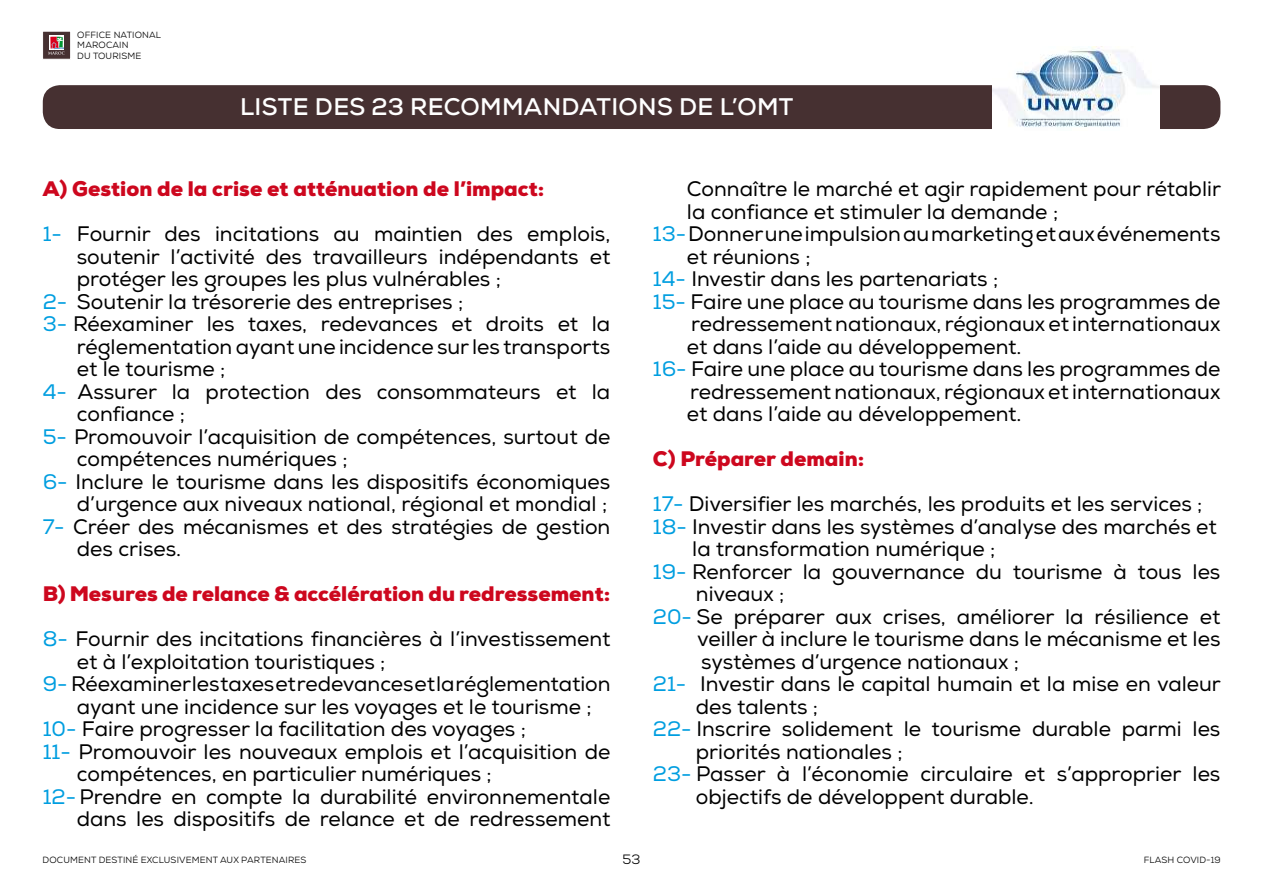
<style>
.page{position:relative;width:1263px;height:893px;background:#fff}
.page>*{position:absolute;margin:0;border:0;box-sizing:border-box;transform-origin:0 0}
.t1{font:700 24px "Nexa";letter-spacing:.015em;color:#fff}
.t2{font:21px/45px "Nexa";color:#000}
.t3{font:900 21px/45px "Nexa";color:#cd071e}
.t4{font:13.5px "Nexa";color:#000}
.t5{font:9px/10.8px "Nexa";letter-spacing:.015em;color:#000}
.s1{font-weight:400;color:#009ee0}
.s2{font-weight:400;color:#000}
.s3{color:#009ee0}
.s4{font-weight:900;color:#cd071e}
</style>
<div class="page">
<div style="left:43px;top:31px;width:28px;height:28px;background:#463031;border:1px solid #fff"></div>
<svg style="left:50px;top:36px;width:14px;height:1px"></svg>
<svg style="left:48px;top:37px;width:16px;height:18px"></svg>
<div style="left:43px;top:85px;width:1177px;height:44px;background:#463031;border-radius:17px"></div>
<img style="left:992px;top:46px;width:168px;height:83px">
<p class="t5" style="left:77px;top:29px;width:85px">OFFICE NATIONAL<br>MAROCAIN<br>DU TOURISM E</p>
<p class="t1" style="left:240px;top:92px;width:535px">LISTE DES 23 RECOMMANDATIONS DE L’OMT</p>
<p class="t3" style="left:43px;top:167px;width:569px">A) Gestion de la crise et atténuation de l’impact:<br><span class="s1">1-</span> <span class="s2">Fournir des incitations au maintien des emplois,</span></p>
<p class="t2" style="left:77px;top:234px;width:535px">soutenir l’activité des travailleurs indépendants et</p>
<p class="t2" style="left:77px;top:257px;width:426px">protéger les groupes les plus vulnérables ;</p>
<p class="t2" style="left:43px;top:279px;width:422px"><span class="s3">2-</span> Soutenir la trésorerie des entreprises ;</p>
<p class="t2" style="left:43px;top:302px;width:569px"><span class="s3">3-</span> Réexaminer les taxes, redevances et droits et la</p>
<p class="t2" style="left:77px;top:324px;width:535px">réglementation ayant une incidence sur les transports</p>
<p class="t2" style="left:77px;top:347px;width:150px">et le tourisme ;</p>
<p class="t2" style="left:43px;top:369px;width:569px"><span class="s3">4-</span> Assurer la protection des consommateurs et la</p>
<p class="t2" style="left:77px;top:392px;width:110px">confiance ;</p>
<p class="t2" style="left:43px;top:414px;width:569px"><span class="s3">5-</span> Promouvoir l’acquisition de compétences, surtout de</p>
<p class="t2" style="left:77px;top:437px;width:272px">compétences numériques ;</p>
<p class="t2" style="left:43px;top:459px;width:569px"><span class="s3">6-</span> Inclure le tourisme dans les dispositifs économiques</p>
<p class="t2" style="left:77px;top:482px;width:532px">d’urgence aux niveaux national, régional et mondial ;</p>
<p class="t2" style="left:43px;top:504px;width:569px"><span class="s3">7-</span> Créer des mécanismes et des stratégies de gestion</p>
<p class="t2" style="left:77px;top:527px;width:106px">des crises.</p>
<p class="t2" style="left:43px;top:572px;width:569px"><span class="s4">B) Mesures de relance &amp; accélération du redressement:<br></span><span class="s3">8-</span> Fournir des incitations financières à l’investissement</p>
<p class="t2" style="left:77px;top:639px;width:310px">et à l’exploitation touristiques ;</p>
<p class="t2" style="left:43px;top:662px;width:569px"><span class="s3">9-</span> Réexaminer les taxes et redevances et la réglementation</p>
<p class="t2" style="left:77px;top:684px;width:516px">ayant une incidence sur les voyages et le tourisme ;</p>
<p class="t2" style="left:43px;top:707px;width:485px"><span class="s3">10-</span> Faire progresser la facilitation des voyages ;</p>
<p class="t2" style="left:43px;top:729px;width:569px"><span class="s3">11-</span> Promouvoir les nouveaux emplois et l’acquisition de</p>
<p class="t2" style="left:77px;top:752px;width:416px">compétences, en particulier numériques ;</p>
<p class="t2" style="left:43px;top:774px;width:569px"><span class="s3">12-</span> Prendre en compte la durabilité environnementale</p>
<p class="t2" style="left:77px;top:797px;width:535px">dans les dispositifs de relance et de redressement</p>
<p class="t2" style="left:687px;top:167px;width:535px">Connaître le marché et agir rapidement pour rétablir</p>
<p class="t2" style="left:687px;top:189px;width:373px">la confiance et stimuler la demande ;</p>
<p class="t2" style="left:653px;top:212px;width:569px"><span class="s3">13-</span> Donner une impulsion au marketing et aux événements</p>
<p class="t2" style="left:687px;top:234px;width:125px">et réunions ;</p>
<p class="t2" style="left:653px;top:257px;width:347px"><span class="s3">14-</span> Investir dans les partenariats ;</p>
<p class="t2" style="left:653px;top:279px;width:569px"><span class="s3">15-</span> Faire une place au tourisme dans les programmes de</p>
<p class="t2" style="left:691px;top:302px;width:531px">redressement nationaux, régionaux et internationaux</p>
<p class="t2" style="left:687px;top:324px;width:336px">et dans l’aide au développement.</p>
<p class="t2" style="left:653px;top:347px;width:569px"><span class="s3">16-</span> Faire une place au tourisme dans les programmes de</p>
<p class="t2" style="left:690px;top:369px;width:532px">redressement nationaux, régionaux et internationaux</p>
<p class="t2" style="left:687px;top:392px;width:336px">et dans l’aide au développement.</p>
<p class="t2" style="left:653px;top:437px;width:551px"><span class="s4">C) Préparer demain:<br></span><span class="s3">17-</span> Diversifier les marchés, les produits et les services ;</p>
<p class="t2" style="left:653px;top:504px;width:565px"><span class="s3">18-</span> Investir dans les systèmes d’analyse des marchés et</p>
<p class="t2" style="left:692px;top:527px;width:305px">la transformation numérique ;</p>
<p class="t2" style="left:653px;top:549px;width:569px"><span class="s3">19-</span> Renforcer la gouvernance du tourisme à tous les</p>
<p class="t2" style="left:696px;top:572px;width:90px">niveaux ;</p>
<p class="t2" style="left:653px;top:594px;width:569px"><span class="s3">20-</span> Se préparer aux crises, améliorer la résilience et</p>
<p class="t2" style="left:697px;top:617px;width:525px">veiller à inclure le tourisme dans le mécanisme et les</p>
<p class="t2" style="left:701px;top:639px;width:319px">systèmes d’urgence nationaux ;</p>
<p class="t2" style="left:653px;top:662px;width:570px"><span class="s3">21-</span> Investir dans le capital humain et la mise en valeur</p>
<p class="t2" style="left:696px;top:684px;width:124px">des talents ;</p>
<p class="t2" style="left:653px;top:707px;width:569px"><span class="s3">22-</span> Inscrire solidement le tourisme durable parmi les</p>
<p class="t2" style="left:696px;top:729px;width:208px">priorités nationales ;</p>
<p class="t2" style="left:653px;top:752px;width:569px"><span class="s3">23-</span> Passer à l’économie circulaire et s’approprier les</p>
<p class="t2" style="left:696px;top:774px;width:339px">objectifs de développent durable.</p>
<p class="t5" style="left:43px;top:854px;width:265px">DOCUM ENT DESTIN É EXCLUSIVEM ENT AUX PARTENAIRES</p>
<p class="t4" style="left:622px;top:850px;width:19px">53</p>
<p class="t5" style="left:1144px;top:854px;width:78px">FLASH COVID -19</p>
</div>
